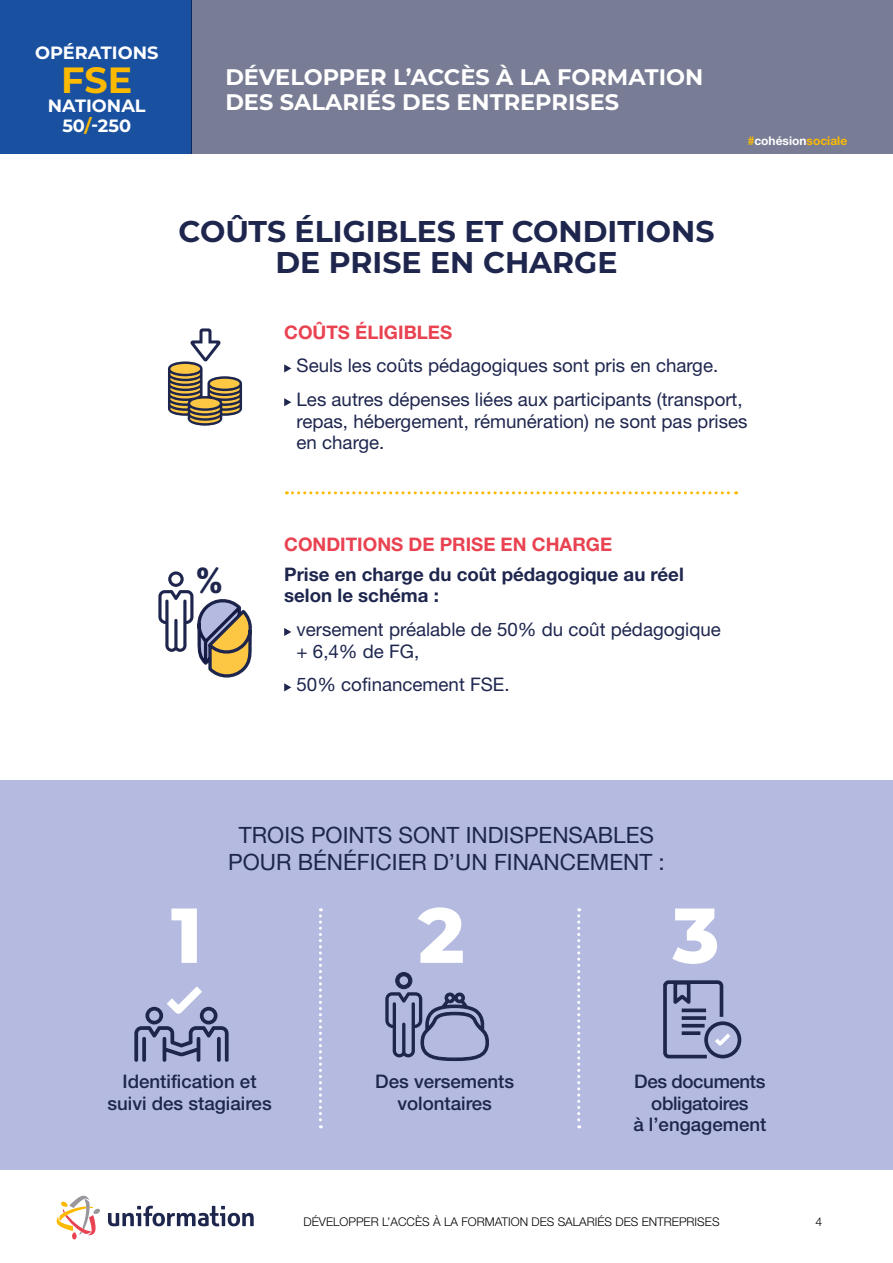
<style>
.page{position:relative;width:893px;height:1263px;background:#fff}
.page>*{position:absolute;margin:0;border:0;box-sizing:border-box;transform-origin:0 0}
.t1{font:800 77.7px "Montserrat";color:#fff}
.t2{font:700 39px "Clone Rounded";color:#1e264e}
.t3{font:700 36.45px "Montserrat";color:#fbba00}
.t4{font:700 30px/31.5px "Montserrat";color:#1e264e;text-align:center}
.t5{font:22.5px/27px "Helvetica Neue LT Std";color:#1e264e;text-align:center}
.t6{font:700 22.5px/25.5px "Montserrat";color:#fff}
.t7{font:18.75px/21.6px "Helvetica Neue LT Std";color:#1e264e}
.t8{font:500 18.75px/21.6px "Helvetica Neue LT Std";color:#1e264e;text-align:center}
.t9{font:700 18.75px/21.6px "Helvetica Neue LT Std";color:#1e264e}
.t10{font:700 18.75px "Helvetica Neue LT Std";color:#e94250}
.t11{font:500 18.75px/21.6px "Helvetica Neue LT Std";letter-spacing:-.02em;color:#1e264e;text-align:center}
.t12{font:700 17.85px/19.5px "Montserrat";color:#fff;text-align:center}
.t13{font:300 12px "Helvetica Neue LT Std";color:#000}
.t14{font:700 12px "Helvetica Neue LT Std";color:#fbba00}
.s1{color:#fbba00}
.s2{color:#fff}
</style>
<div class="page">
<svg style="left:56px;top:1195px;width:44px;height:44px"></svg>
<svg style="left:108px;top:1206px;width:146px;height:20px"></svg>
<div style="left:0;top:780px;width:893px;height:390px;background:#b5bbe0"></div>
<svg style="left:284px;top:364px;width:7px;height:8px"></svg>
<svg style="left:284px;top:398px;width:7px;height:8px"></svg>
<svg style="left:284px;top:628px;width:7px;height:8px"></svg>
<svg style="left:284px;top:683px;width:7px;height:8px"></svg>
<div style="left:191px;top:0;width:702px;height:153px;background:#787c94"></div>
<div style="left:0;top:0;width:191px;height:153px;background:#1951a0"></div>
<svg style="left:158px;top:571px;width:94px;height:107px"></svg>
<svg style="left:168px;top:328px;width:74px;height:98px"></svg>
<svg style="left:663px;top:980px;width:79px;height:79px"></svg>
<svg style="left:134px;top:986px;width:95px;height:76px"></svg>
<svg style="left:385px;top:972px;width:104px;height:89px"></svg>
<svg style="left:319px;top:908px;width:3px;height:220px"></svg>
<svg style="left:577px;top:908px;width:3px;height:220px"></svg>
<svg style="left:286px;top:491px;width:451px;height:3px"></svg>
<p class="t12" style="left:35px;top:42px;width:125px">OPÉRATIONS</p>
<h3 class="t3" style="left:61px;top:54px;width:72px">FSE</h3>
<p class="t12" style="left:48px;top:95px;width:99px">NATIONAL<br>50<span class="s1">/</span>-250</p>
<p class="t6" style="left:225px;top:63px;width:479px">DÉVELOPPER L’ACCÈS À LA FORMATION<br>DES SALARIÉS DES ENTREPRISES</p>
<p class="t14" style="left:748px;top:134px;width:101px">#<span class="s2">cohésion</span>sociale</p>
<h3 class="t4" style="left:178px;top:214px;width:538px">COÛTS ÉLIGIBLES ET CONDITIONS<br>DE PRISE EN CHARGE</h3>
<p class="t10" style="left:284px;top:320px;width:169px">COÛTS ÉLIGIBLES</p>
<p class="t7" style="left:297px;top:349px;width:448px;line-height:33.8px">Seuls les coûts pédagogiques sont pris en charge.<br>Les autres dépenses liées aux participants (transport,</p>
<p class="t7" style="left:297px;top:410px;width:452px">repas, hébergement, rémunération) ne sont pas prises en charge.</p>
<h2 class="t2" style="left:196px;top:549px;width:28px">%</h2>
<p class="t10" style="left:284px;top:533px;width:329px">CONDITIONS DE PRISE EN CHARGE</p>
<p class="t9" style="left:284px;top:563px;width:401px">Prise en charge du coût pédagogique au réel selon le schéma :</p>
<p class="t7" style="left:297px;top:618px;width:426px">versement préalable de 50% du coût pédagogique + 6,4% de FG,</p>
<p class="t7" style="left:297px;top:674px;width:215px">50% cofinancement FSE.</p>
<p class="t5" style="left:228px;top:821px;width:438px">TROIS POINTS SONT INDISPENSABLES<br>POUR BÉNÉFICIER D’UN FINANCEMENT :</p>
<h1 class="t1" style="left:171px;top:878px;width:33px">1</h1>
<h1 class="t1" style="left:418px;top:878px;width:48px">2</h1>
<h1 class="t1" style="left:673px;top:878px;width:48px">3</h1>
<p class="t8" style="left:107px;top:1070px;width:166px">Identification et suivi des stagiaires</p>
<p class="t8" style="left:375px;top:1070px;width:140px">Des versements volontaires</p>
<p class="t11" style="left:633px;top:1070px;width:135px">Des documents obligatoires<br>à l’engagement</p>
<p class="t13" style="left:304px;top:1214px;width:417px">DÉVELOPPER L’ACCÈS À LA FORMATION DES SALARIÉS DES ENTREPRISES</p>
<p class="t13" style="left:815px;top:1214px;width:8px">4</p>
</div>
